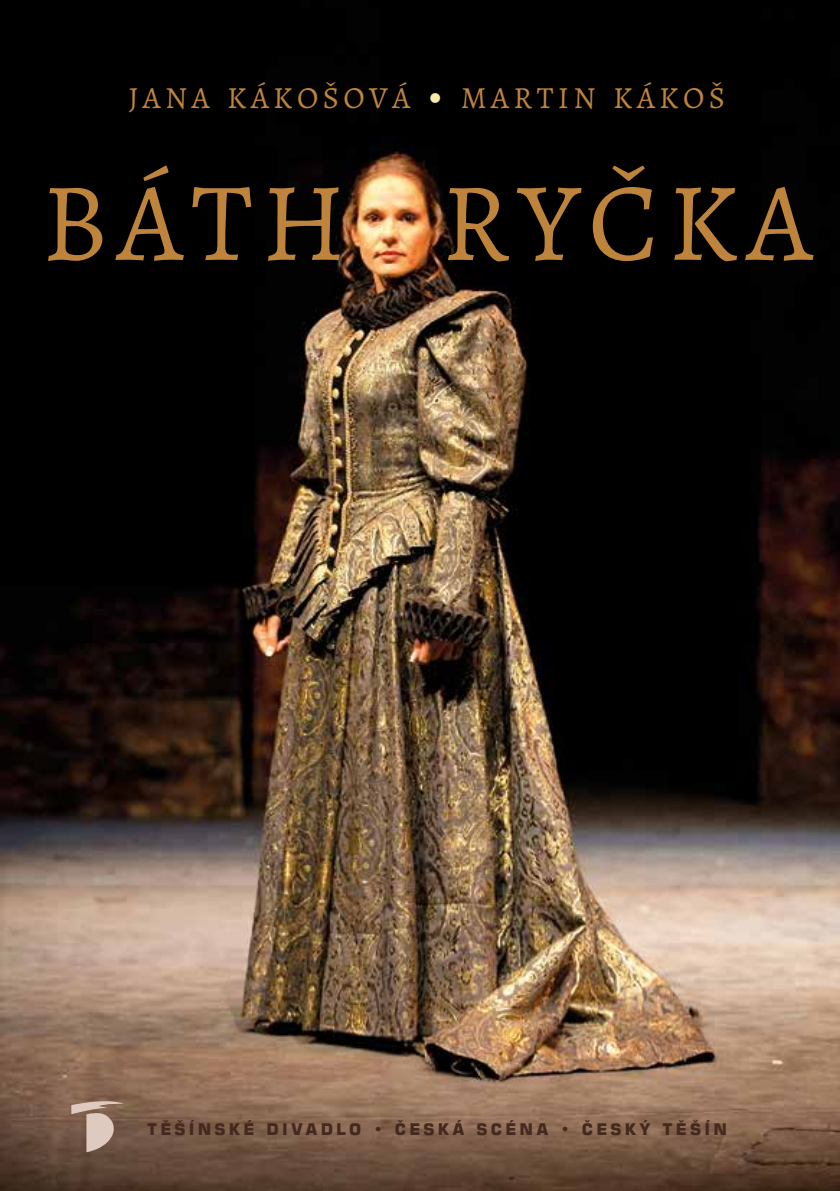
<style>
.page{position:relative;width:840px;height:1191px;background:#fff}
.page>*{position:absolute;margin:0;border:0;box-sizing:border-box;transform-origin:0 0}
.t1{font:112px "Alegreya SC";letter-spacing:.08em;color:#bf843c}
.t2{font:30.8px "Alegreya SC";letter-spacing:.145em;color:#bf843c}
.t3{font:16px "Square 721 EU Bold";letter-spacing:.2em;color:#442a1e}
.s1{font-size:44px;color:#fde9a9}
</style>
<div class="page">
<img style="left:0;top:0;width:839px;height:1191px">
<svg style="left:71px;top:1101px;width:53px;height:51px;background:#a28879"></svg>
<h2 class="t2" style="left:128px;top:79px;width:598px">JANA KÁKOŠOVÁ <span class="s1">•</span> MARTIN KÁKOŠ</h2>
<h1 class="t1" style="left:42px;top:154px;width:771px">báth ryčka</h1>
<p class="t3" style="left:147px;top:1119px;width:581px">TĚŠÍNSKÉ DIVADLO • ČESKÁ SCÉNA • ČESKÝ TĚŠÍN</p>
</div>
